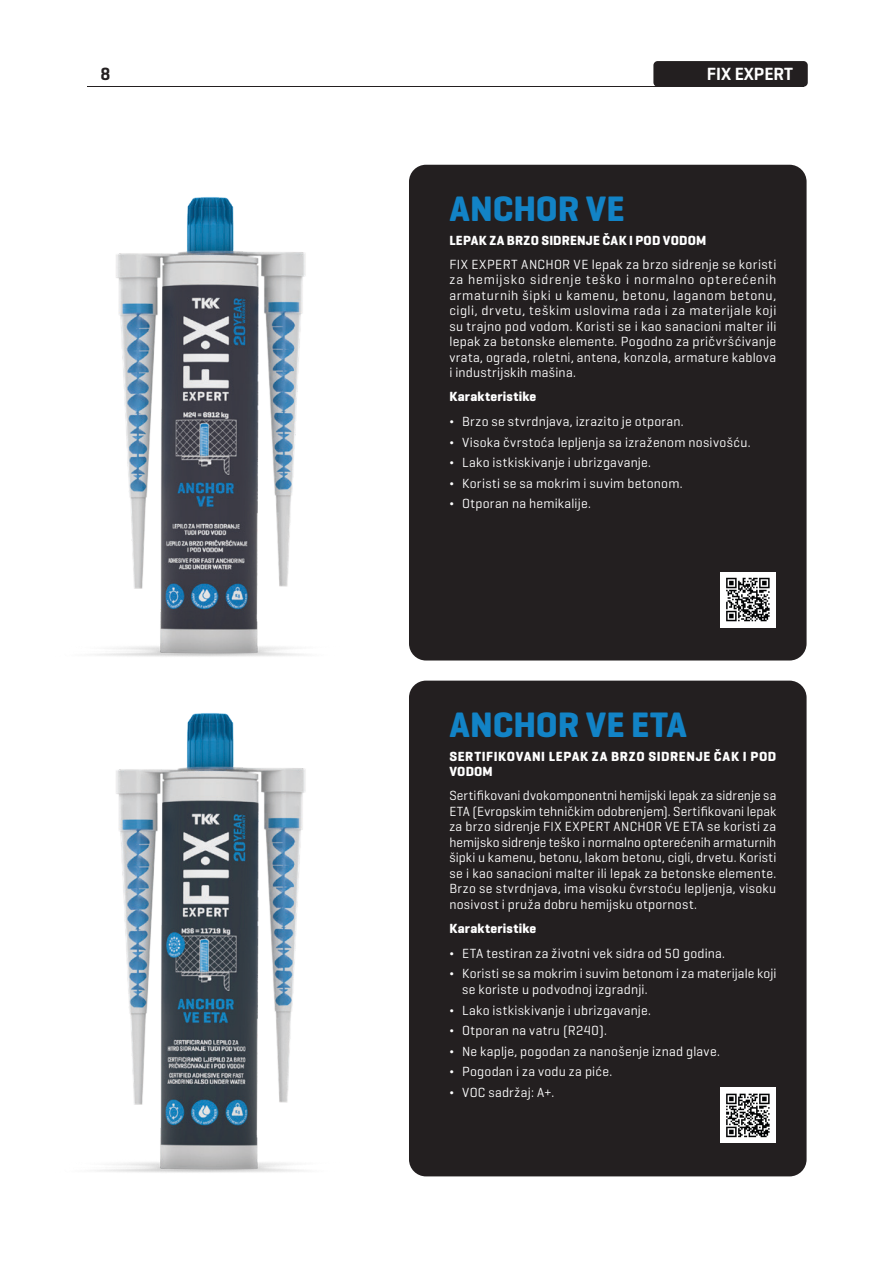
<style>
.page{position:relative;width:893px;height:1263px;background:#fff}
.page>*{position:absolute;margin:0;border:0;box-sizing:border-box;transform-origin:0 0}
.t1{font:700 36px "Geogrotesque Cyr";letter-spacing:-.005em;color:#1283c6}
.t2{font:600 18px "Geogrotesque Cyr";color:#fff}
.t3{font:600 18px "Geogrotesque Cyr";color:#231f20}
.t4{font:13.5px/15.6px "Geogrotesque Cyr";letter-spacing:.02em;color:#fff;text-align:justify}
.t5{font:700 13.5px "Geogrotesque Cyr";letter-spacing:.025em;color:#fff}
.t6{font:700 13.5px/15.5px "Geogrotesque Cyr";letter-spacing:.045em;color:#fff}
</style>
<div class="page">
<div style="left:653px;top:61px;width:155px;height:26px;background:#231f20;border-radius:4px"></div>
<hr style="left:87px;top:86px;width:717px;height:1px;background:#231f20">
<div style="left:409px;top:165px;width:398px;height:495px;background:#231f20;border-radius:17px"></div>
<div style="left:409px;top:681px;width:398px;height:495px;background:#231f20;border-radius:17px"></div>
<img style="left:95px;top:713px;width:211px;height:460px">
<img style="left:95px;top:197px;width:211px;height:460px">
<div style="left:720px;top:1088px;width:56px;height:55px;background:#fff"></div>
<svg style="left:726px;top:1093px;width:44px;height:45px"></svg>
<div style="left:720px;top:572px;width:56px;height:55px;background:#fff"></div>
<svg style="left:726px;top:577px;width:44px;height:45px"></svg>
<h2 class="t3" style="left:101px;top:63px;width:11px">8</h2>
<h2 class="t2" style="left:707px;top:63px;width:88px">FIX EXPERT</h2>
<h4 class="t1" style="left:449px;top:186px;width:177px">ANCHOR VE</h4>
<h5 class="t5" style="left:449px;top:232px;width:258px">LEPAK ZA BRZO SIDRENJE ČAK I POD VODOM</h5>
<p class="t4" style="left:449px;top:256px;width:329px">FIX EXPERT ANCHOR VE lepak za brzo sidrenje se koristi za hemijsko sidrenje teško i normalno opterećenih armaturnih šipki u kamenu, betonu, laganom betonu, cigli, drvetu, teškim uslovima rada i za materijale koji su trajno pod vodom. Koristi se i kao sanacioni malter ili lepak za betonske elemente. Pogodno za pričvršćivanje vrata, ograda, roletni, antena, konzola, armature kablova i industrijskih mašina.</p>
<h6 class="t5" style="left:449px;top:388px;width:88px">Karakteristike</h6>
<p class="t4" style="left:449px;top:413px;width:236px">¬ Brzo se stvrdnjava, izrazito je otporan.</p>
<p class="t4" style="left:449px;top:434px;width:303px">¬ Visoka čvrstoća lepljenja sa izraženom nosivošću.</p>
<p class="t4" style="left:449px;top:454px;width:203px">¬ Lako istkiskivanje i ubrizgavanje.</p>
<p class="t4" style="left:449px;top:475px;width:235px">¬ Koristi se sa mokrim i suvim betonom.</p>
<p class="t4" style="left:449px;top:495px;width:143px">¬ Otporan na hemikalije.</p>
<h4 class="t1" style="left:449px;top:702px;width:239px">ANCHOR VE ETA</h4>
<h5 class="t6" style="left:449px;top:748px;width:328px">SERTIFIKOVANI LEPAK ZA BRZO SIDRENJE ČAK I POD<br>VODOM</h5>
<p class="t4" style="left:449px;top:787px;width:329px">Sertifikovani dvokomponentni hemijski lepak za sidrenje sa ETA (Evropskim tehničkim odobrenjem). Sertifikovani lepak za brzo sidrenje FIX EXPERT ANCHOR VE ETA se koristi za hemijsko sidrenje teško i normalno opterećenih armaturnih šipki u kamenu, betonu, lakom betonu, cigli, drvetu. Koristi se i kao sanacioni malter ili lepak za betonske elemente.<br>Brzo se stvrdnjava, ima visoku čvrstoću lepljenja, visoku nosivost i pruža dobru hemijsku otpornost.</p>
<h6 class="t5" style="left:449px;top:920px;width:88px">Karakteristike</h6>
<p class="t4" style="left:449px;top:945px;width:277px">¬ ETA testiran za životni vek sidra od 50 godina.</p>
<p class="t4" style="left:462px;top:965px;width:316px;line-height:16.2px;text-indent:-13px">¬ Koristi se sa mokrim i suvim betonom i za materijale koji se koriste u podvodnoj izgradnji.</p>
<p class="t4" style="left:449px;top:1002px;width:203px">¬ Lako istkiskivanje i ubrizgavanje.</p>
<p class="t4" style="left:449px;top:1022px;width:159px">¬ Otporan na vatru (R240).</p>
<p class="t4" style="left:449px;top:1043px;width:272px">¬ Ne kaplje, pogodan za nanošenje iznad glave.</p>
<p class="t4" style="left:449px;top:1063px;width:164px">¬ Pogodan i za vodu za piće.</p>
<p class="t4" style="left:449px;top:1084px;width:106px">¬ VOC sadržaj: A+.</p>
</div>
